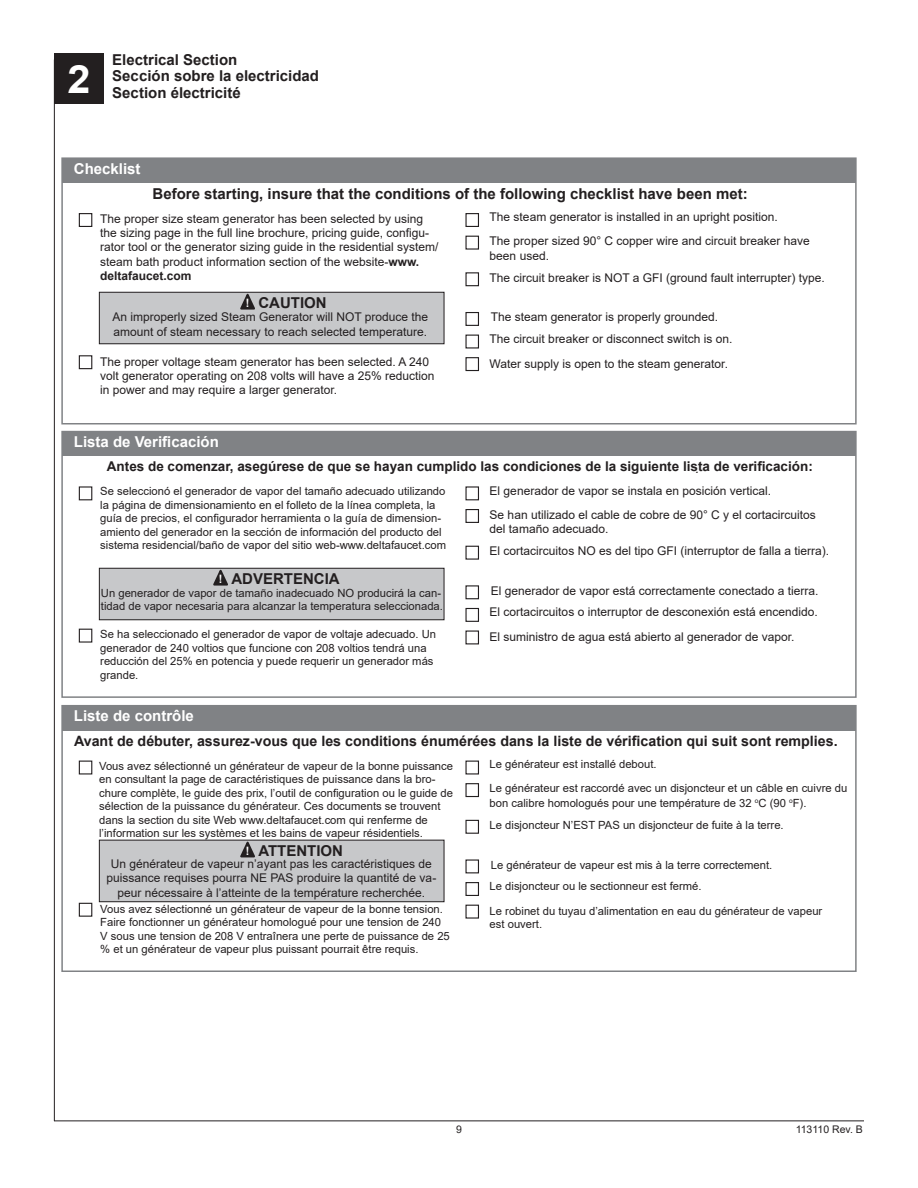
<style>
.page{position:relative;width:918px;height:1188px;background:#fff}
.page>*{position:absolute;margin:0;border:0;box-sizing:border-box;transform-origin:0 0}
.t1{font:700 39px "Arial";color:#fff;scale:1.06 1}
.t2{font:700 15px/16.5px "Arial";color:#231f20}
.t3{font:700 15px "Arial";color:#fff}
.t4{font:700 14.25px "Arial";color:#231f20}
.t5{font:700 13.5px "Arial";color:#231f20}
.t6{font:italic 13.5px "Arial";color:#231f20}
.t7{font:12px/14.4px "Arial";color:#231f20}
.t8{font:11.25px/13.5px "Arial";color:#231f20}
.t9{font:10.5px "Arial";color:#231f20}
.s1{font-weight:700}
.s2{font-size:11.55px;color:#fff}
</style>
<div class="page">
<hr style="left:54px;top:1120px;width:810px;height:1px;background:#231f20">
<div style="left:54px;top:54px;width:50px;height:50px;background:#231f20"></div>
<hr style="left:54px;top:60px;width:1px;height:1061px;background:#231f20">
<div style="left:62px;top:158px;width:794px;height:25px;background:#808285"></div>
<div style="left:61px;top:157px;width:796px;height:267px;border:2px solid #808285"></div>
<svg style="left:78px;top:213px;width:401px;height:159px"></svg>
<div style="left:99px;top:292px;width:345px;height:52px;background:#c7c8ca"></div>
<div style="left:99px;top:292px;width:345px;height:52px;border:1px solid #231f20"></div>
<svg style="left:240px;top:294px;width:15px;height:15px"></svg>
<div style="left:62px;top:432px;width:794px;height:24px;background:#808285"></div>
<div style="left:61px;top:431px;width:796px;height:267px;border:2px solid #808285"></div>
<svg style="left:78px;top:486px;width:401px;height:159px"></svg>
<div style="left:99px;top:568px;width:345px;height:52px;background:#c7c8ca"></div>
<div style="left:99px;top:568px;width:345px;height:52px;border:1px solid #231f20"></div>
<svg style="left:213px;top:570px;width:15px;height:15px"></svg>
<div style="left:62px;top:706px;width:794px;height:24px;background:#808285"></div>
<div style="left:61px;top:705px;width:796px;height:267px;border:2px solid #808285"></div>
<svg style="left:78px;top:760px;width:401px;height:159px"></svg>
<div style="left:99px;top:840px;width:345px;height:62px;background:#c7c8ca"></div>
<div style="left:99px;top:840px;width:345px;height:62px;border:1px solid #231f20"></div>
<svg style="left:240px;top:842px;width:15px;height:15px"></svg>
<h1 class="t1" style="left:67px;top:52px;width:23px">2</h1>
<h2 class="t2" style="left:112px;top:52px;width:208px">Electrical Section<br>Sección sobre la electricidad<br>Section électricité</h2>
<h2 class="t3" style="left:74px;top:158px;width:68px">Checklist</h2>
<h2 class="t2" style="left:153px;top:185px;width:597px">Before starting, insure that the conditions of the following checklist have been met:</h2>
<p class="t7" style="left:100px;top:211px;width:340px">The proper size steam generator has been selected by using the sizing page in the full line brochure, pricing guide, configu&shy;rator tool or the generator sizing guide in the residential system/ steam bath product information section of the website-<span class="s1">www. deltafaucet.com</span></p>
<p class="t7" style="left:112px;top:310px;width:317px">An improperly sized Steam Generator will NOT produce the amount of steam necessary to reach selected temperature.</p>
<h2 class="t2" style="left:246px;top:295px;width:82px"><span class="s2">!</span> CAUTION</h2>
<p class="t7" style="left:100px;top:354px;width:336px">The proper voltage steam generator has been selected. A 240 volt generator operating on 208 volts will have a 25% reduction in power and may require a larger generator.</p>
<p class="t7" style="left:490px;top:205px;width:322px;line-height:24px">The steam generator is installed in an upright position.<br>The proper sized 90° C copper wire and circuit breaker have</p>
<p class="t7" style="left:490px;top:244px;width:337px;line-height:22px">been used.<br>The circuit breaker is NOT a GFI (ground fault interrupter) type.</p>
<p class="t7" style="left:490px;top:307px;width:244px;line-height:21.1px">The steam generator is properly grounded.<br>The circuit breaker or disconnect switch is on.</p>
<p class="t7" style="left:490px;top:357px;width:240px">Water supply is open to the steam generator.</p>
<h2 class="t3" style="left:74px;top:431px;width:147px">Lista de Verificación</h2>
<p class="t8" style="left:100px;top:485px;width:347px">Se seleccionó el generador de vapor del tamaño adecuado utilizando la página de dimensionamiento en el folleto de la línea completa, la guía de precios, el configurador herramienta o la guía de dimension&shy;amiento del generador en la sección de información del producto del sistema residencial/baño de vapor del sitio web-www.deltafaucet.com</p>
<p class="t8" style="left:101px;top:586px;width:344px">Un generador de vapor de tamaño inadecuado NO producirá la can&shy;tidad de vapor necesaria para alcanzar la temperatura seleccionada.</p>
<p class="t5" style="left:107px;top:457px;width:708px">Antes de comenzar, asegúrese de que se hayan cumplido las condiciones de la siguiente lista de verificación:</p>
<p class="t6" style="left:696px;top:459px;width:5px">.</p>
<p class="t7" style="left:490px;top:478px;width:328px;line-height:24px">El generador de vapor se instala en posición vertical.<br>Se han utilizado el cable de cobre de 90° C y el cortacircuitos</p>
<p class="t7" style="left:490px;top:518px;width:341px;line-height:22px">del tamaño adecuado.<br>El cortacircuitos NO es del tipo GFI (interruptor de falla a tierra).</p>
<p class="t7" style="left:490px;top:580px;width:330px;line-height:21.1px">El generador de vapor está correctamente conectado a tierra.<br>El cortacircuitos o interruptor de desconexión está encendido.</p>
<p class="t7" style="left:490px;top:630px;width:306px">El suministro de agua está abierto al generador de vapor.</p>
<h2 class="t2" style="left:219px;top:571px;width:122px"><span class="s2">!</span> ADVERTENCIA</h2>
<p class="t8" style="left:100px;top:628px;width:337px">Se ha seleccionado el generador de vapor de voltaje adecuado. Un generador de 240 voltios que funcione con 208 voltios tendrá una reducción del 25% en potencia y puede requerir un generador más grande.</p>
<h2 class="t3" style="left:74px;top:705px;width:122px">Liste de contrôle</h2>
<p class="t4" style="left:74px;top:731px;width:765px">Avant de débuter, assurez-vous que les conditions énumérées dans la liste de vérification qui suit sont remplies.</p>
<p class="t8" style="left:99px;top:759px;width:355px">Vous avez sélectionné un générateur de vapeur de la bonne puissance en consultant la page de caractéristiques de puissance dans la bro&shy;chure complète, le guide des prix, l’outil de configuration ou le guide de sélection de la puissance du générateur. Ces documents se trouvent dans la section du site Web www.deltafaucet.com qui renferme de l’information sur les systèmes et les bains de vapeur résidentiels.</p>
<p class="t7" style="left:106px;top:856px;width:331px;text-align:center">Un générateur de vapeur n’ayant pas les caractéristiques de puissance requises pourra NE PAS produire la quantité de va&shy;peur nécessaire à l’atteinte de la température recherchée.</p>
<h2 class="t2" style="left:246px;top:843px;width:99px"><span class="s2">!</span> ATTENTION</h2>
<p class="t8" style="left:100px;top:902px;width:351px">Vous avez sélectionné un générateur de vapeur de la bonne tension.<br>Faire fonctionner un générateur homologué pour une tension de 240<br>V sous une tension de 208 V entraînera une perte de puissance de 25 % et un générateur de vapeur plus puissant pourrait être requis.</p>
<p class="t8" style="left:490px;top:752px;width:359px;line-height:24px">Le générateur est installé debout.<br>Le générateur est raccordé avec un disjoncteur et un câble en cuivre du</p>
<p class="t8" style="left:490px;top:792px;width:318px;line-height:22px">bon calibre homologués pour une température de 32 <sup>o</sup>C (90 <sup>o</sup>F).<br>Le disjoncteur N’EST PAS un disjoncteur de fuite à la terre.</p>
<p class="t8" style="left:490px;top:854px;width:284px;line-height:21.1px">Le générateur de vapeur est mis à la terre correctement.<br>Le disjoncteur ou le sectionneur est fermé.</p>
<p class="t8" style="left:490px;top:904px;width:334px">Le robinet du tuyau d’alimentation en eau du générateur de vapeur est ouvert.</p>
<p class="t9" style="left:456px;top:1122px;width:7px">9</p>
<p class="t9" style="left:796px;top:1122px;width:69px">113110 Rev. B</p>
</div>
